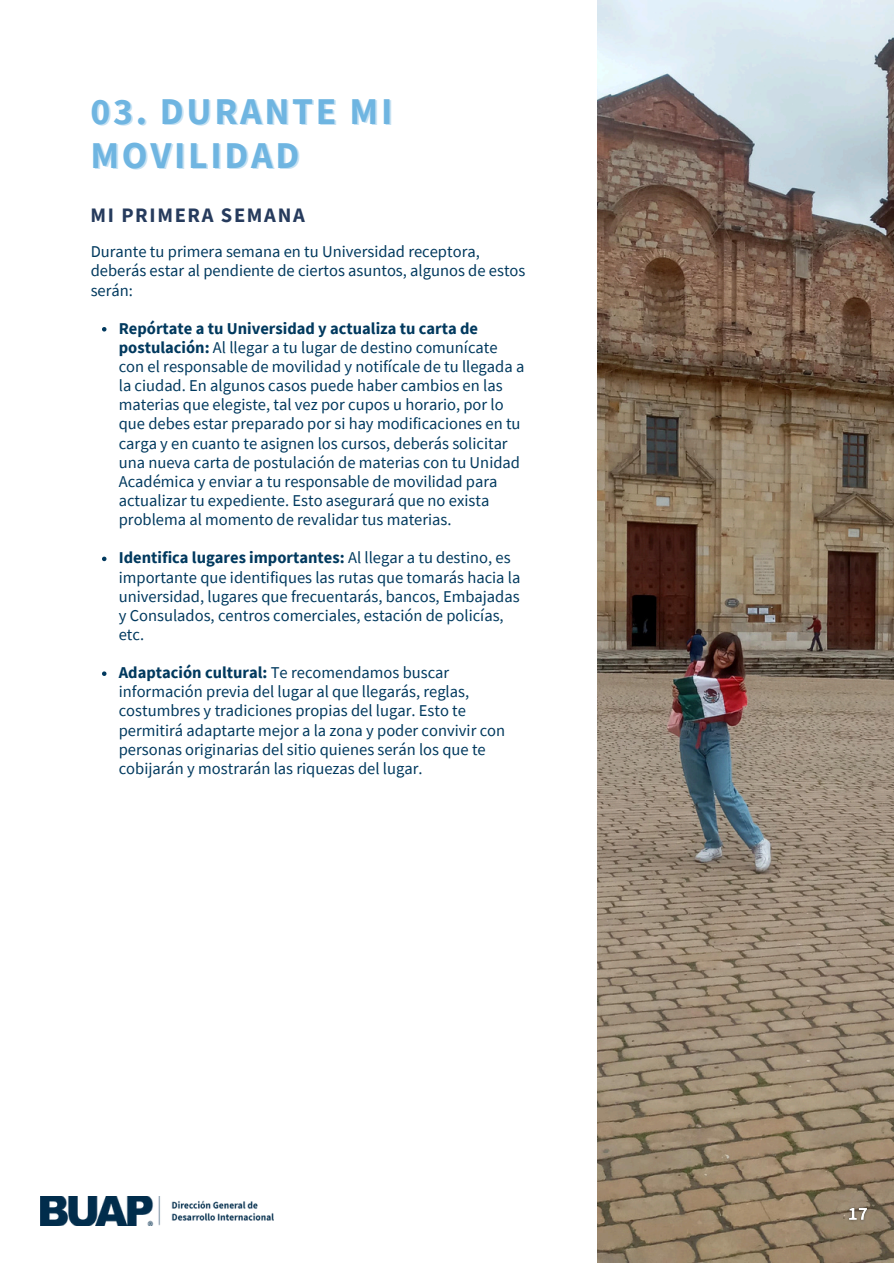
<style>
.page{position:relative;width:894px;height:1264px;background:#fff}
.page>*{position:absolute;margin:0;border:0;box-sizing:border-box;transform-origin:0 0}
.t1{font:700 37.8px "Source Sans Pro";letter-spacing:.07em;color:#6fb5e1}
.t2{font:700 20.55px "Source Sans Pro";letter-spacing:.08em;color:#263b5d}
.t3{font:16.5px/19.2px "Source Sans Pro";color:#01395e}
.s1{font-weight:700}
</style>
<div class="page">
<img style="left:597px;top:0;width:296px;height:1262px">
<img style="left:844px;top:1202px;width:28px;height:23px">
<svg style="left:102px;top:327px;width:4px;height:4px"></svg>
<svg style="left:102px;top:556px;width:4px;height:5px"></svg>
<svg style="left:102px;top:671px;width:4px;height:5px"></svg>
<img style="left:41px;top:1196px;width:233px;height:29px">
<h2 class="t1" style="left:90px;top:86px;width:303px">03. DURANTE MI</h2>
<p class="t1" style="left:90px;top:130px;width:210px">MOVILIDAD</p>
<p class="t2" style="left:90px;top:201px;width:216px">MI PRIMERA SEMANA</p>
<p class="t3" style="left:91px;top:242px;width:436px">Durante tu primera semana en tu Universidad receptora, deberás estar al pendiente de ciertos asuntos, algunos de estos serán:</p>
<p class="t3" style="left:119px;top:318px;width:407px"><span class="s1">Repórtate a tu Universidad y actualiza tu carta de postulación:</span> Al llegar a tu lugar de destino comunícate con el responsable de movilidad y notifícale de tu llegada a la ciudad. En algunos casos puede haber cambios en las materias que elegiste, tal vez por cupos u horario, por lo que debes estar preparado por si hay modificaciones en tu carga y en cuanto te asignen los cursos, deberás solicitar una nueva carta de postulación de materias con tu Unidad Académica y enviar a tu responsable de movilidad para actualizar tu expediente. Esto asegurará que no exista problema al momento de revalidar tus materias.</p>
<p class="t3" style="left:119px;top:548px;width:403px"><span class="s1">Identifica lugares importantes:</span> Al llegar a tu destino, es importante que identifiques las rutas que tomarás hacia la universidad, lugares que frecuentarás, bancos, Embajadas y Consulados, centros comerciales, estación de policías, etc.</p>
<p class="t3" style="left:119px;top:662px;width:388px"><span class="s1">Adaptación cultural:</span> Te recomendamos buscar información previa del lugar al que llegarás, reglas, costumbres y tradiciones propias del lugar. Esto te permitirá adaptarte mejor a la zona y poder convivir con personas originarias del sitio quienes serán los que te cobijarán y mostrarán las riquezas del lugar.</p>
</div>
